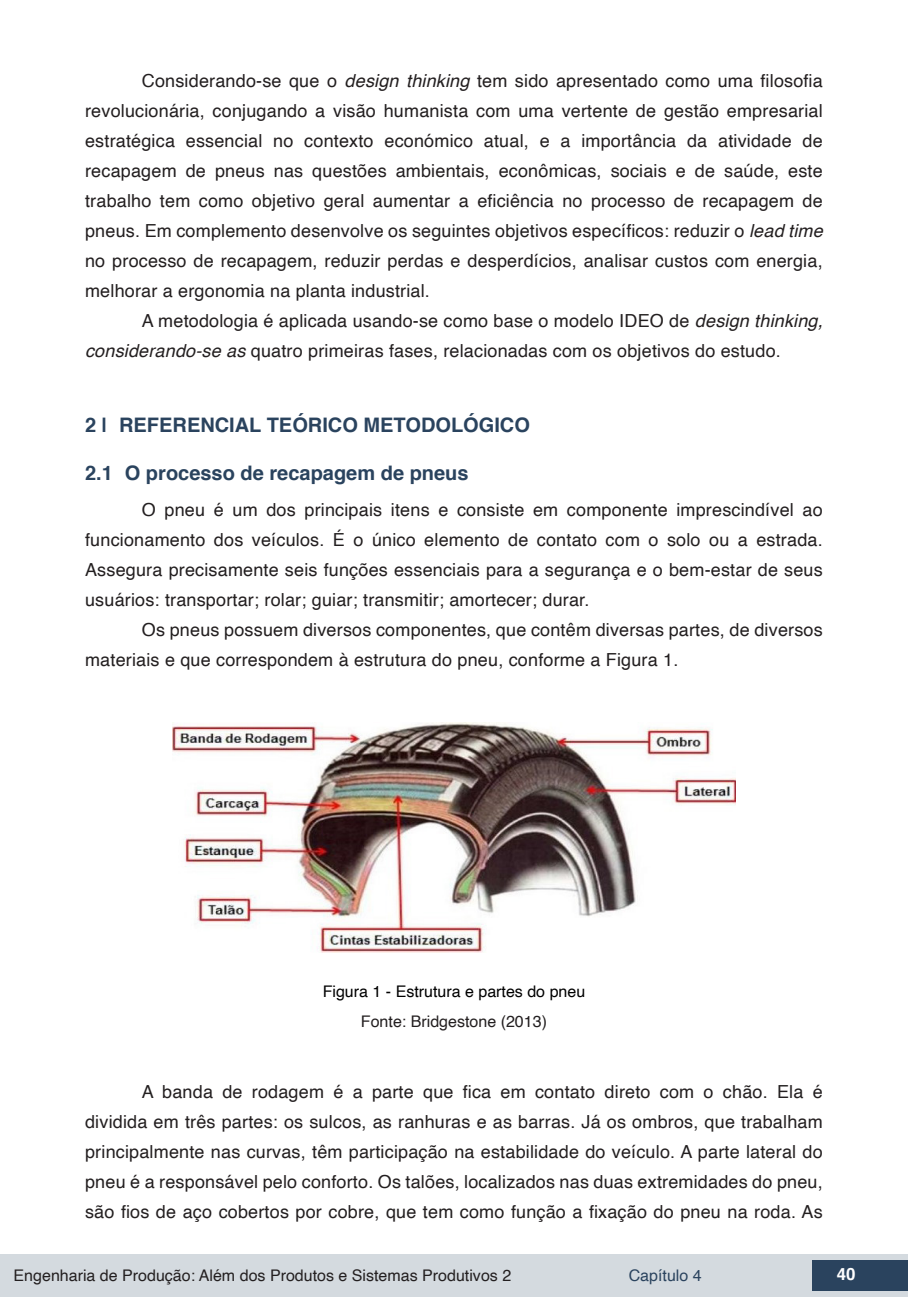
<style>
.page{position:relative;width:908px;height:1304px;background:#fff}
.page>*{position:absolute;margin:0;border:0;box-sizing:border-box;transform-origin:0 0}
.t1{font:700 20px "Helvetica";color:#2a435e}
.txt{font:18px/30px "Helvetica";letter-spacing:.01em;color:#231f20;text-align:justify}
.t2{font:700 16.8px "Helvetica";color:#fff}
.fonte_tab_gra_imag{font:16px "Helvetica";color:#231f20}
.info_tab_graf_imag{font:16px "Helvetica";color:#000}
.t3{font:16px "Helvetica";color:#2a435e}
.s1{font-style:italic}
</style>
<div class="page">
<div style="left:0;top:1254px;width:906px;height:43px;background:#d4dadf"></div>
<div style="left:812px;top:1261px;width:95px;height:30px;background:#2a435e"></div>
<img style="left:172px;top:722px;width:563px;height:231px">
<p class="txt" style="left:85px;top:66px;width:739px;text-indent:57px">Considerando-se que o <span class="s1">design thinking</span> tem sido apresentado como uma filosofia revolucionária, conjugando a visão humanista com uma vertente de gestão empresarial estratégica essencial no contexto económico atual, e a importância da atividade de recapagem de pneus nas questões ambientais, econômicas, sociais e de saúde, este trabalho tem como objetivo geral aumentar a eficiência no processo de recapagem de pneus. Em complemento desenvolve os seguintes objetivos específicos: reduzir o <span class="s1">lead time </span>no processo de recapagem, reduzir perdas e desperdícios, analisar custos com energia, melhorar a ergonomia na planta industrial.</p>
<p class="txt" style="left:85px;top:306px;width:738px;text-indent:57px">A metodologia é aplicada usando-se como base o modelo IDEO de <span class="s1">design thinking, considerando-se as</span> quatro primeiras fases, relacionadas com os objetivos do estudo.</p>
<p class="t1" style="left:85px;top:409px;width:446px">2 | REFERENCIAL TEÓRICO METODOLÓGICO</p>
<p class="t1" style="left:85px;top:457px;width:385px">2.1 O processo de recapagem de pneus</p>
<p class="txt" style="left:85px;top:495px;width:738px;text-indent:57px">O pneu é um dos principais itens e consiste em componente imprescindível ao funcionamento dos veículos. É o único elemento de contato com o solo ou a estrada.<br>Assegura precisamente seis funções essenciais para a segurança e o bem-estar de seus usuários: transportar; rolar; guiar; transmitir; amortecer; durar.</p>
<p class="txt" style="left:85px;top:615px;width:738px;text-indent:57px">Os pneus possuem diversos componentes, que contêm diversas partes, de diversos materiais e que correspondem à estrutura do pneu, conforme a Figura 1.</p>
<p class="info_tab_graf_imag" style="left:322px;top:979px;width:264px">Figura 1 - Estrutura e partes do pneu</p>
<p class="fonte_tab_gra_imag" style="left:361px;top:1009px;width:187px">Fonte: Bridgestone (2013)</p>
<p class="txt" style="left:85px;top:1077px;width:738px;text-indent:57px">A banda de rodagem é a parte que fica em contato direto com o chão. Ela é dividida em três partes: os sulcos, as ranhuras e as barras. Já os ombros, que trabalham principalmente nas curvas, têm participação na estabilidade do veículo. A parte lateral do pneu é a responsável pelo conforto. Os talões, localizados nas duas extremidades do pneu, são fios de aço cobertos por cobre, que tem como função a fixação do pneu na roda. As</p>
<p class="fonte_tab_gra_imag" style="left:14px;top:1263px;width:499px">Engenharia de Produção: Além dos Produtos e Sistemas Produtivos 2</p>
<p class="t3" style="left:628px;top:1263px;width:74px">Capítulo 4</p>
<p class="t2" style="left:836px;top:1261px;width:20px">40</p>
</div>
